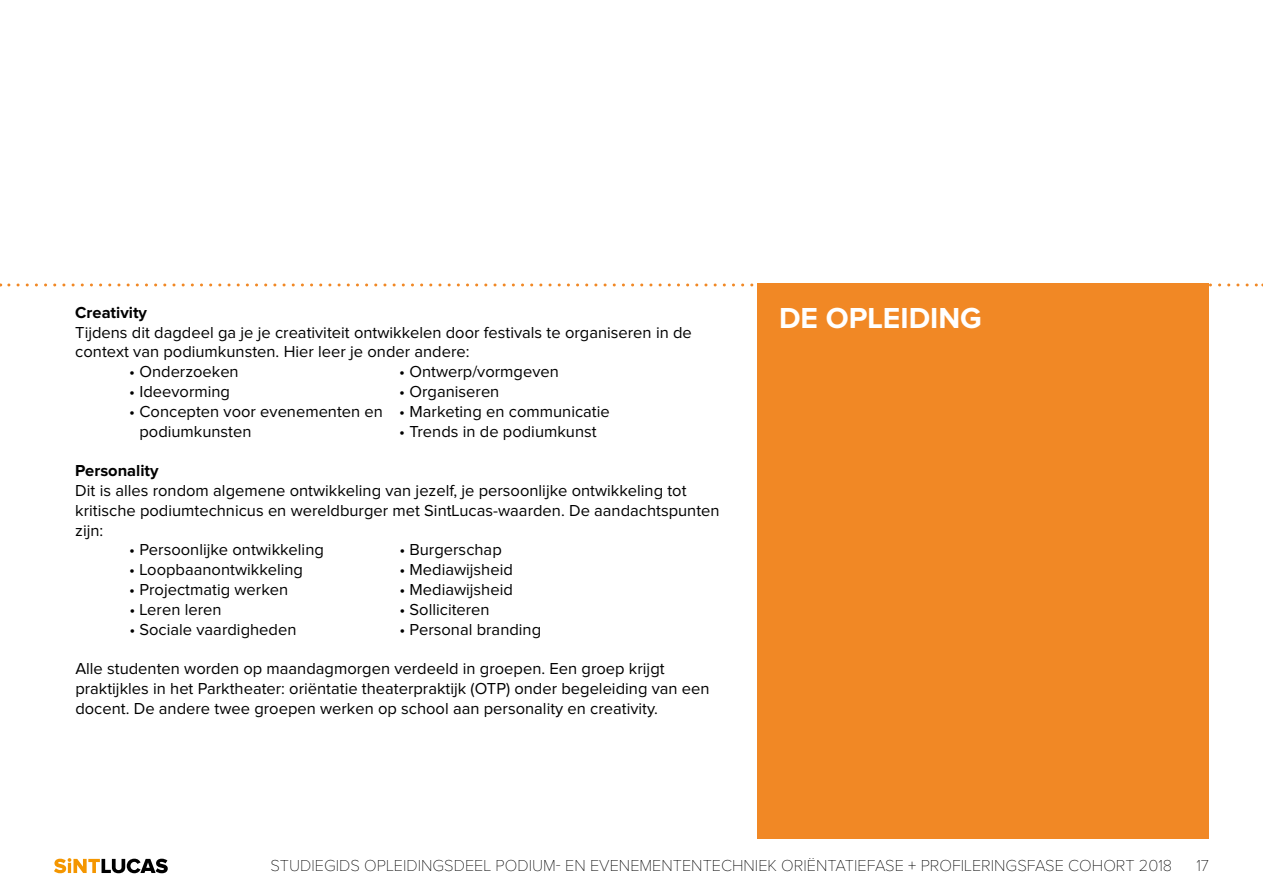
<style>
.page{position:relative;width:1263px;height:893px;background:#fff}
.page>*{position:absolute;margin:0;border:0;box-sizing:border-box;transform-origin:0 0}
.t1{font:700 30px "Proxima Nova";color:#fff}
.t2{font:16.5px/19.8px "Proxima Nova";color:#000}
.t3{font:100 16.5px "Proxima Nova";color:#000}
.t4{font:700 16.5px "Proxima Nova";color:#000}
</style>
<div class="page">
<svg style="left:54px;top:858px;width:114px;height:15px"></svg>
<svg style="left:9px;top:283px;width:1254px;height:3px"></svg>
<div style="left:758px;top:283px;width:451px;height:556px;background:#f18825"></div>
<p class="t4" style="left:75px;top:305px;width:73px">Creativity</p>
<p class="t2" style="left:75px;top:323px;width:618px">Tijdens dit dagdeel ga je je creativiteit ontwikkelen door festivals te organiseren in de context van podiumkunsten. Hier leer je onder andere:</p>
<p class="t2" style="left:129px;top:362px;width:111px">• Onderzoeken</p>
<p class="t2" style="left:399px;top:362px;width:161px">• Ontwerp/vormgeven</p>
<p class="t2" style="left:129px;top:382px;width:102px">• Ideevorming</p>
<p class="t2" style="left:399px;top:382px;width:102px">• Organiseren</p>
<p class="t2" style="left:139px;top:402px;width:472px;text-indent:-10px">• Concepten voor evenementen en • Marketing en communicatie podiumkunsten</p>
<p class="t2" style="left:399px;top:422px;width:199px">• Trends in de podiumkunst</p>
<p class="t4" style="left:75px;top:463px;width:85px">Personality</p>
<p class="t2" style="left:75px;top:481px;width:646px">Dit is alles rondom algemene ontwikkeling van jezelf, je persoonlijke ontwikkeling tot kritische podiumtechnicus en wereldburger met SintLucas-waarden. De aandachtspunten zijn:</p>
<p class="t2" style="left:129px;top:541px;width:196px">• Persoonlijke ontwikkeling</p>
<p class="t2" style="left:399px;top:541px;width:104px">• Burgerschap</p>
<p class="t2" style="left:129px;top:560px;width:175px">• Loopbaanontwikkeling</p>
<p class="t2" style="left:399px;top:560px;width:115px">• Mediawijsheid</p>
<p class="t2" style="left:129px;top:580px;width:160px">• Projectmatig werken</p>
<p class="t2" style="left:399px;top:580px;width:115px">• Mediawijsheid</p>
<p class="t2" style="left:129px;top:600px;width:94px">• Leren leren</p>
<p class="t2" style="left:399px;top:600px;width:92px">• Solliciteren</p>
<p class="t2" style="left:129px;top:620px;width:169px">• Sociale vaardigheden</p>
<p class="t2" style="left:399px;top:620px;width:143px">• Personal branding</p>
<p class="t2" style="left:75px;top:659px;width:636px">Alle studenten worden op maandagmorgen verdeeld in groepen. Een groep krijgt praktijkles in het Parktheater: oriëntatie theaterpraktijk (OTP) onder begeleiding van een docent. De andere twee groepen werken op school aan personality en creativity.</p>
<h1 class="t1" style="left:779px;top:305px;width:204px">DE OPLEIDING</h1>
<p class="t3" style="left:270px;top:858px;width:903px">STUDIEGIDS OPLEIDINGSDEEL PODIUM- EN EVENEMENTENTECHNIEK ORIËNTATIEFASE + PROFILERINGSFASE COHORT 2018</p>
<p class="t3" style="left:1196px;top:858px;width:14px">17</p>
</div>
